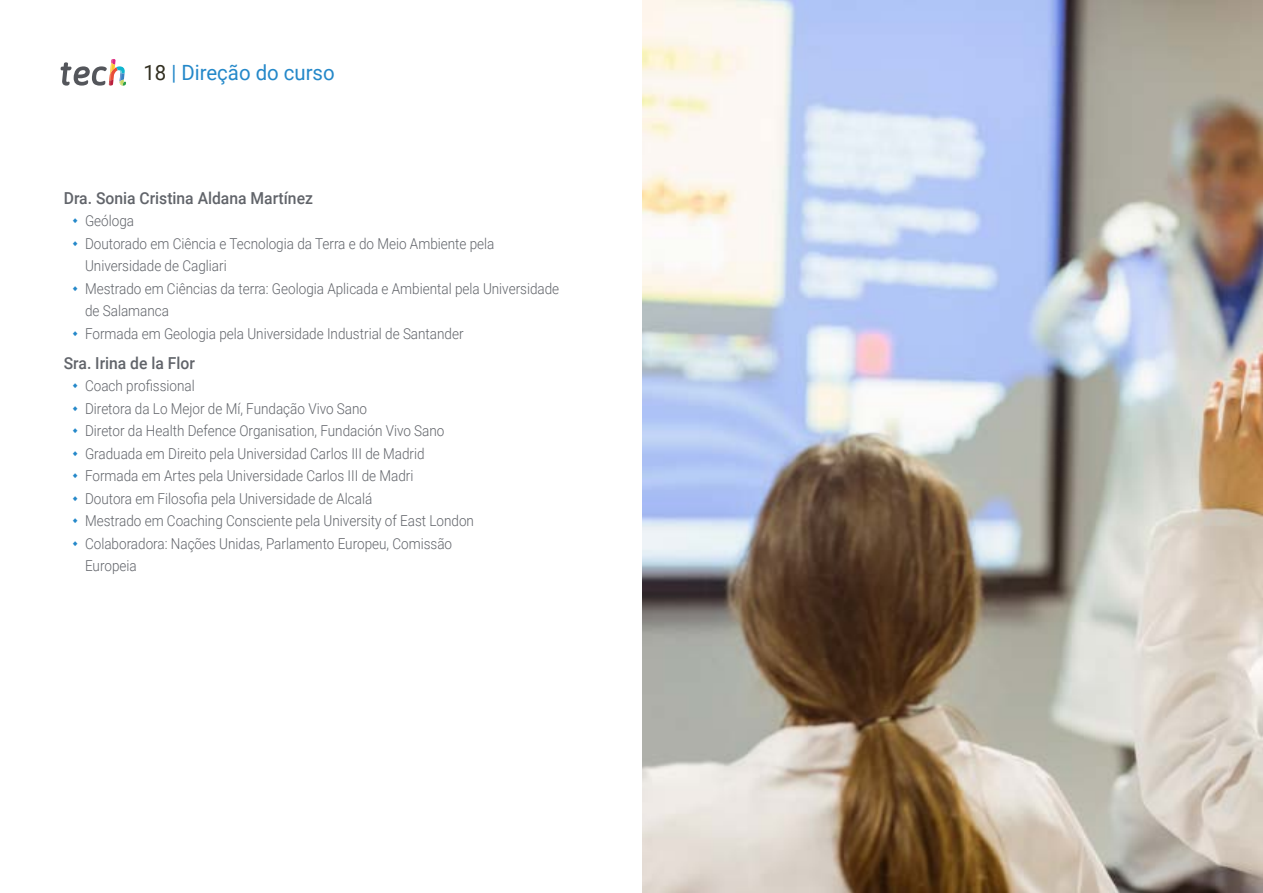
<style>
.page{position:relative;width:1263px;height:893px;background:#fff}
.page>*{position:absolute;margin:0;border:0;box-sizing:border-box;transform-origin:0 0}
.t1{font:21px "Roboto";color:#2488c9}
.t2{font:500 16.5px "Roboto";color:#61646a;scale:.95 1}
.t3{font:300 15px/22.5px "Roboto";color:#61646a;scale:.9 1}
.s1{color:#312e20}
</style>
<div class="page">
<img style="left:642px;top:0;width:621px;height:893px">
<svg style="left:61px;top:59px;width:65px;height:27px"></svg>
<h1 class="t1" style="left:144px;top:57px;width:193px"><span class="s1">18</span> | Direção do curso</h1>
<p class="t2" style="left:64px;top:186px;width:264px">Dra. Sonia Cristina Aldana Martínez</p>
<p class="t3" style="left:85px;top:209px;width:528px">Geóloga<br>Doutorado em Ciência e Tecnologia da Terra e do Meio Ambiente pela Universidade de Cagliari<br>Mestrado em Ciências da terra: Geologia Aplicada e Ambiental pela Universidade de Salamanca<br>Formada em Geologia pela Universidade Industrial de Santander</p>
<p class="t2" style="left:64px;top:351px;width:140px">Sra. Irina de la Flor</p>
<p class="t3" style="left:85px;top:374px;width:434px">Coach profissional<br>Diretora da Lo Mejor de Mí, Fundação Vivo Sano<br>Diretor da Health Defence Organisation, Fundación Vivo Sano Graduada em Direito pela Universidad Carlos III de Madrid Formada em Artes pela Universidade Carlos III de Madri<br>Doutora em Filosofia pela Universidade de Alcalá<br>Mestrado em Coaching Consciente pela University of East London Colaboradora: Nações Unidas, Parlamento Europeu, Comissão Europeia</p>
</div>
